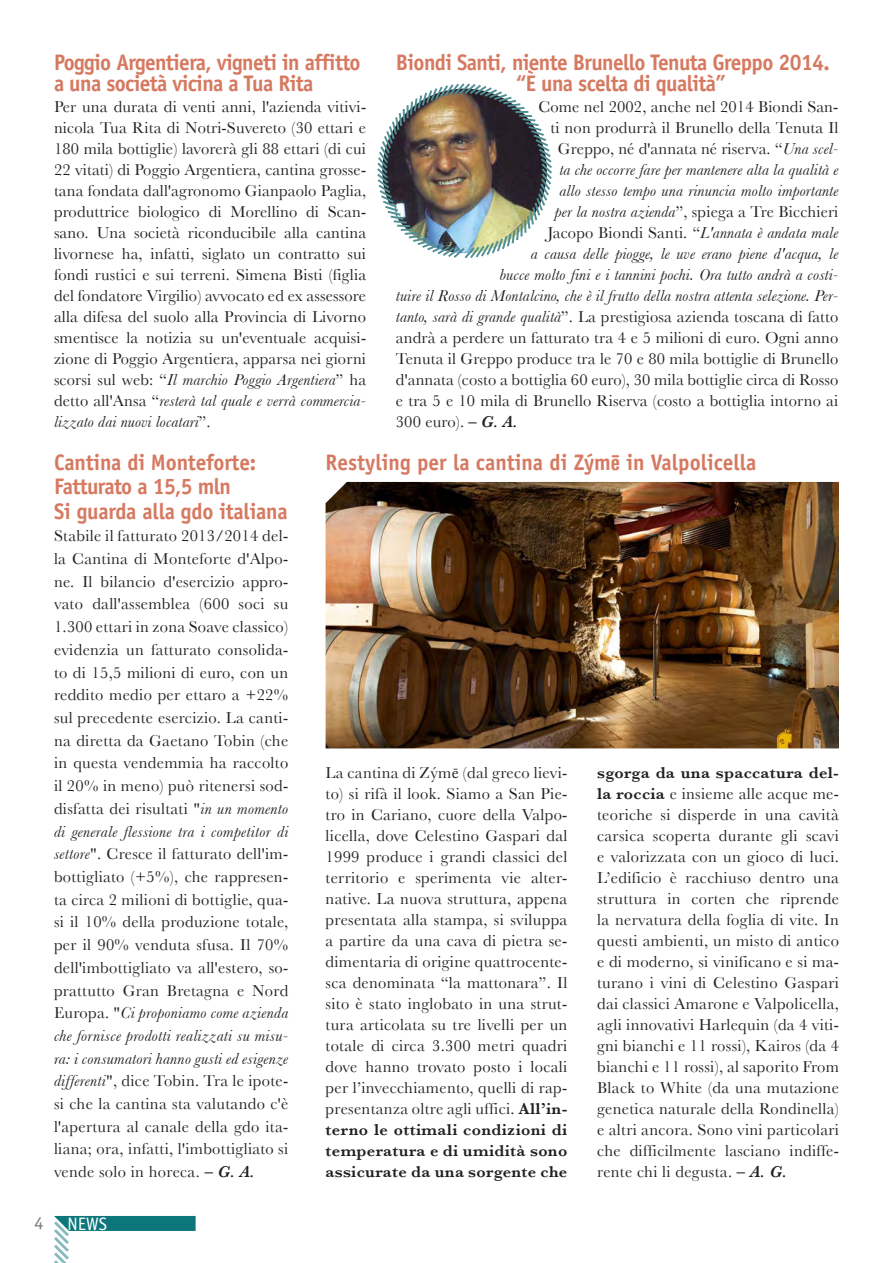
<style>
.page{position:relative;width:893px;height:1263px;background:#fff}
.page>*{position:absolute;margin:0;border:0;box-sizing:border-box;transform-origin:0 0}
.t1{font:700 22.5px/21px "Officina Sans Std";letter-spacing:-.03em;color:#d67961;scale:.95 1}
.t2{font:700 22.5px "Officina Sans Std";letter-spacing:-.01em;color:#d67961;scale:.95 1}
.t3{font:700 22.5px "Officina Sans Std";color:#d67961;scale:.95 1}
.t4{font:18px "Officina Sans Std";color:#fff}
.t5{font:18px "Officina Sans Std";color:#76787b}
.t6{font:16.5px/21px "Baskerville";letter-spacing:.01em;color:#231f20;text-align:justify}
.t7{font:italic 16.5px "Baskerville";letter-spacing:.01em;color:#231f20}
.s1{font-style:italic}
.s2{font-weight:600;font-style:italic}
.s3{font-family:"Univers";font-stretch:condensed}
.s4{font-family:"Adobe Caslon Pro"}
.s5{font-weight:600}
</style>
<div class="page">
<svg style="left:54px;top:1216px;width:142px;height:47px"></svg>
<img style="left:326px;top:482px;width:513px;height:266px">
<img style="left:377px;top:83px;width:175px;height:176px">
<p class="t1" style="left:54px;top:52px;width:324px">Poggio Argentiera, vigneti in affitto a una società vicina a Tua Rita</p>
<p class="t6" style="left:54px;top:96px;width:314px">Per una durata di venti anni, l'azienda vitivi&shy;nicola Tua Rita di Notri-Suvereto (30 ettari e 180 mila bottiglie) lavorerà gli 88 ettari (di cui 22 vitati) di Poggio Argentiera, cantina grosse&shy;tana fondata dall'agronomo Gianpaolo Paglia, produttrice biologico di Morellino di Scan&shy;sano. Una società riconducibile alla cantina livornese ha, infatti, siglato un contratto sui fondi rustici e sui terreni. Simena Bisti (figlia del fondatore Virgilio) avvocato ed ex assessore alla difesa del suolo alla Provincia di Livorno smentisce la notizia su un'eventuale acquisi&shy;zione di Poggio Argentiera, apparsa nei giorni scorsi sul web: “<span class="s1">Il marchio Poggio Argentiera</span>” ha detto all'Ansa “<span class="s1">resterà tal quale e verrà commercia&shy;lizzato dai nuovi locatari</span>”.</p>
<p class="t2" style="left:54px;top:448px;width:214px">Cantina di Monteforte:</p>
<p class="t1" style="left:54px;top:476px;width:188px">Fatturato a 15,5 mln</p>
<p class="t2" style="left:54px;top:497px;width:248px">Si guarda alla gdo italiana</p>
<p class="t6" style="left:54px;top:524px;width:236px;line-height:22.6px">Stabile il fatturato 2013/2014 del&shy;la Cantina di Monteforte d'Alpo&shy;ne. Il bilancio d'esercizio appro&shy;vato dall'assemblea (600 soci su 1.300 ettari in zona Soave classico) evidenzia un fatturato consolida&shy;to di 15,5 milioni di euro, con un reddito medio per ettaro a +22% sul precedente esercizio. La canti&shy;na diretta da Gaetano Tobin (che in questa vendemmia ha raccolto il 20% in meno) può ritenersi sod&shy;disfatta dei risultati "<span class="s1">in un momento di generale flessione tra i competitor di settore</span>". Cresce il fatturato dell'im&shy;bottigliato (+5%), che rappresen&shy;ta circa 2 milioni di bottiglie, qua&shy;si il 10% della produzione totale, per il 90% venduta sfusa. Il 70% dell'imbottigliato va all'estero, so&shy;prattutto Gran Bretagna e Nord Europa. "<span class="s1">Ci proponiamo come azienda che fornisce prodotti realizzati su misu&shy;ra: i consumatori hanno gusti ed esigenze differenti</span>", dice Tobin. Tra le ipote&shy;si che la cantina sta valutando c'è l'apertura al canale della gdo ita&shy;liana; ora, infatti, l'imbottigliato si vende solo in horeca. <span class="s2">– G. A.</span></p>
<p class="t1" style="left:516px;top:52px;width:332px;text-indent:-120px">Biondi Santi, niente Brunello Tenuta Greppo 2014. “È una scelta di qualità”</p>
<p class="t6" style="left:538px;top:96px;width:302px">Come nel 2002, anche nel 2014 Biondi San-</p>
<p class="t6" style="left:550px;top:117px;width:289px">ti non produrrà il Brunello della Tenuta Il</p>
<p class="t6" style="left:558px;top:138px;width:282px">Greppo, né d'annata né riserva. “<span class="s1">Una scel-</span></p>
<p class="t7" style="left:559px;top:160px;width:280px">ta che occorre fare per mantenere alta la qualità e</p>
<p class="t7" style="left:559px;top:181px;width:280px">allo stesso tempo una rinuncia molto importante</p>
<p class="t6" style="left:555px;top:201px;width:285px"><span class="s1">per la nostra azienda</span>”, spiega a Tre Bicchieri</p>
<p class="t6" style="left:547px;top:222px;width:292px">Jacopo Biondi Santi. “<span class="s1">L'annata è andata male</span></p>
<p class="t7" style="left:531px;top:244px;width:309px">a causa delle piogge, le uve erano piene d'acqua, le</p>
<p class="t7" style="left:499px;top:265px;width:340px">bucce molto fini e i tannini pochi. Ora tutto andrà a costi-</p>
<p class="t7" style="left:396px;top:286px;width:444px">tuire il Rosso di Montalcino, che è il frutto della nostra attenta selezione. Per-</p>
<p class="t6" style="left:396px;top:306px;width:444px"><span class="s1">tanto, sarà di grande qualità</span>”. La prestigiosa azienda toscana di fatto</p>
<p class="t6" style="left:396px;top:327px;width:444px">andrà a perdere un fatturato tra 4 e 5 milioni di euro. Ogni anno</p>
<p class="t6" style="left:396px;top:348px;width:444px">Tenuta il Greppo produce tra le 70 e 80 mila bottiglie di Brunello</p>
<p class="t6" style="left:396px;top:369px;width:444px">d'annata (costo a bottiglia 60 euro), 30 mila bottiglie circa di Rosso</p>
<p class="t6" style="left:396px;top:390px;width:444px">e tra 5 e 10 mila di Brunello Riserva (costo a bottiglia intorno ai</p>
<p class="t6" style="left:396px;top:411px;width:123px">300 euro). <span class="s2">– G. A.</span></p>
<p class="t3" style="left:326px;top:448px;width:455px">Restyling per la cantina di Zým<span class="s3">ē</span> in Valpolicella</p>
<p class="t6" style="left:326px;top:762px;width:243px">La cantina di Zým<span class="s4">ē</span> (dal greco lievi&shy;to) si rifà il look. Siamo a San Pie&shy;tro in Cariano, cuore della Valpo&shy;licella, dove Celestino Gaspari dal 1999 produce i grandi classici del territorio e sperimenta vie alter&shy;native. La nuova struttura, appena presentata alla stampa, si sviluppa a partire da una cava di pietra se&shy;dimentaria di origine quattrocente&shy;sca denominata “la mattonara”. Il sito è stato inglobato in una strut&shy;tura articolata su tre livelli per un totale di circa 3.300 metri quadri dove hanno trovato posto i locali per l’invecchiamento, quelli di rap&shy;presentanza oltre agli uffici. <span class="s5">All’in&shy;terno le ottimali condizioni di temperatura e di umidità sono assicurate da una sorgente che</span></p>
<p class="t6" style="left:597px;top:762px;width:243px"><span class="s5">sgorga da una spaccatura del&shy;la roccia</span> e insieme alle acque me&shy;teoriche si disperde in una cavità carsica scoperta durante gli scavi e valorizzata con un gioco di luci.<br>L’edificio è racchiuso dentro una struttura in corten che riprende la nervatura della foglia di vite. In questi ambienti, un misto di antico e di moderno, si vinificano e si ma&shy;turano i vini di Celestino Gaspari dai classici Amarone e Valpolicella, agli innovativi Harlequin (da 4 viti&shy;gni bianchi e 11 rossi), Kairos (da 4 bianchi e 11 rossi), al saporito From Black to White (da una mutazione genetica naturale della Rondinella) e altri ancora. Sono vini particolari che difficilmente lasciano indiffe&shy;rente chi li degusta. <span class="s2">– A. G.</span></p>
<p class="t5" style="left:34px;top:1212px;width:10px">4</p>
<p class="t4" style="left:67px;top:1213px;width:41px">NEWS</p>
</div>
